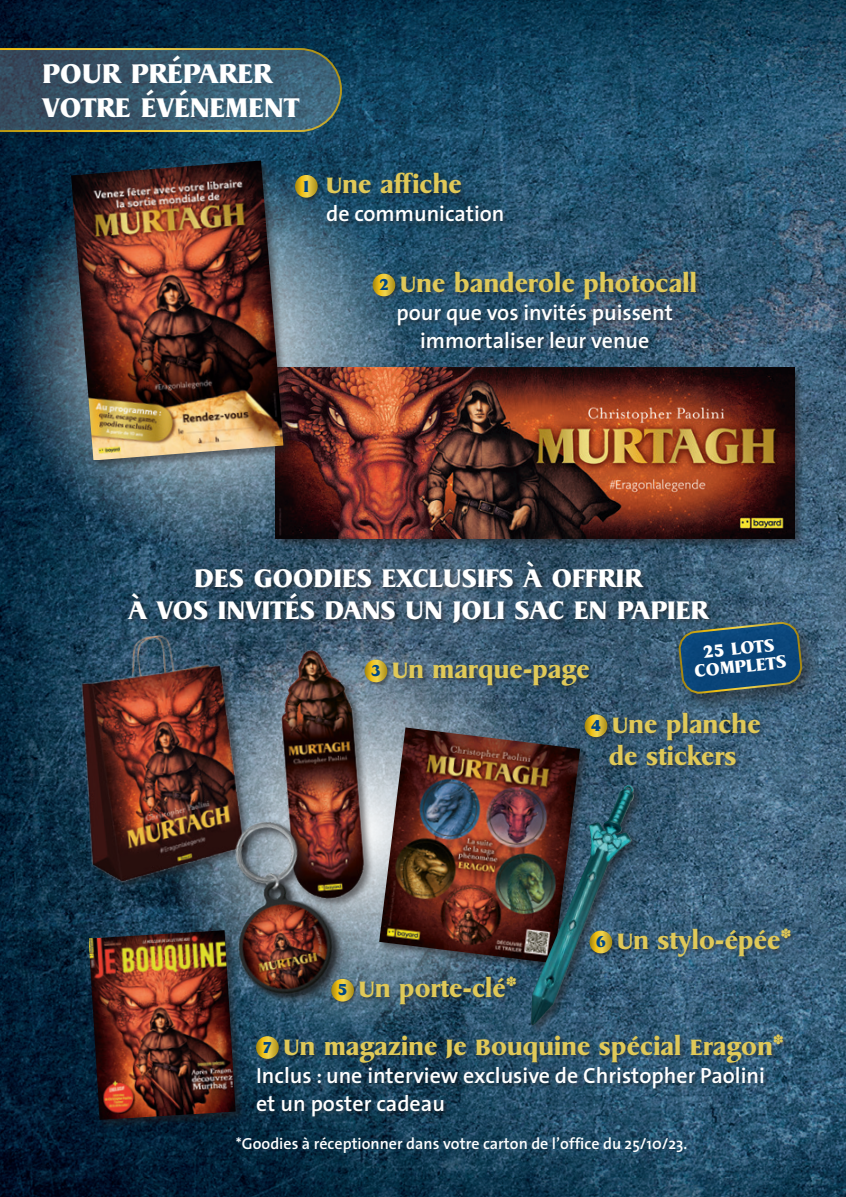
<style>
.page{position:relative;width:846px;height:1197px;background:#fff}
.page>*{position:absolute;margin:0;border:0;box-sizing:border-box;transform-origin:0 0}
.t1{font:800 34px/34px "Dragon Serial";letter-spacing:.01em;color:#fff}
.t2{font:800 32px/32px "Dragon Serial";letter-spacing:.01em;color:#fff;text-align:center}
.t3{font:800 28px/32px "Dragon Serial";letter-spacing:.01em;color:#e0c958;text-align:center}
.t4{font:600 22px/28px "The Sans";color:#fff;text-align:center}
.t5{font:800 22px/18px "Dragon Serial";color:#fff;text-align:center}
.t6{font:600 16px "The Sans";color:#fff}
.s1{font-size:20px;color:#004684}
</style>
<div class="page">
<img style="left:0;top:0;width:846px;height:1197px">
<svg style="left:137px;top:609px;width:443px;height:443px;background:#4a677c"></svg>
<svg style="left:0;top:132px;width:429px;height:443px;background:#274b62"></svg>
<div style="left:377px;top:725px;width:213px;height:248px;background:#231f20;opacity:.55"></div>
<img style="left:379px;top:727px;width:201px;height:236px">
<div style="left:86px;top:928px;width:160px;height:201px;background:#231f20;opacity:.55"></div>
<img style="left:89px;top:930px;width:147px;height:189px">
<svg style="left:0;top:47px;width:343px;height:86px;background:#3e5b68"></svg>
<img style="left:62px;top:622px;width:194px;height:266px">
<div style="left:529px;top:783px;width:115px;height:252px;background:#231f20;opacity:.55"></div>
<img style="left:531px;top:785px;width:103px;height:240px">
<div style="left:273px;top:366px;width:531px;height:183px;background:#231f20;opacity:.55"></div>
<img style="left:275px;top:368px;width:519px;height:171px">
<div style="left:280px;top:648px;width:94px;height:260px;background:#231f20;opacity:.55"></div>
<img style="left:275px;top:645px;width:95px;height:258px">
<img style="left:200px;top:802px;width:157px;height:206px">
<div style="left:69px;top:158px;width:224px;height:312px;background:#231f20;opacity:.55"></div>
<img style="left:71px;top:160px;width:212px;height:300px">
<div style="left:371px;top:271px;width:330px;height:82px;background:#231f20;opacity:.5"></div>
<svg style="left:372px;top:274px;width:23px;height:22px"></svg>
<div style="left:127px;top:560px;width:587px;height:68px;background:#231f20;opacity:.5"></div>
<div style="left:294px;top:172px;width:214px;height:55px;background:#231f20;opacity:.5"></div>
<svg style="left:295px;top:175px;width:23px;height:23px"></svg>
<div style="left:255px;top:1033px;width:533px;height:88px;background:#231f20;opacity:.5"></div>
<svg style="left:256px;top:1036px;width:23px;height:22px"></svg>
<div style="left:363px;top:658px;width:231px;height:33px;background:#231f20;opacity:.5"></div>
<svg style="left:365px;top:659px;width:22px;height:23px"></svg>
<div style="left:330px;top:976px;width:191px;height:33px;background:#231f20;opacity:.5"></div>
<svg style="left:331px;top:979px;width:23px;height:22px"></svg>
<div style="left:588px;top:927px;width:207px;height:34px;background:#231f20;opacity:.5"></div>
<svg style="left:589px;top:930px;width:23px;height:23px"></svg>
<div style="left:583px;top:712px;width:181px;height:58px;background:#231f20;opacity:.5"></div>
<svg style="left:584px;top:714px;width:23px;height:23px"></svg>
<div style="left:675px;top:619px;width:146px;height:93px;background:#231f20;opacity:.6"></div>
<svg style="left:679px;top:622px;width:123px;height:71px;background:#1f4e70"></svg>
<svg style="left:838px;top:0;width:8px;height:4px"></svg>
<svg style="left:838px;top:1192px;width:8px;height:5px"></svg>
<p class="t1" style="left:43px;top:56px;width:258px">POUR PRÉPARER<br>VOTRE ÉVÉNEMENT</p>
<p class="t3" style="left:301px;top:169px;width:162px"><span class="s1">1</span> Une affiche</p>
<p class="t4" style="left:326px;top:199px;width:180px">de communication</p>
<p class="t3" style="left:379px;top:268px;width:319px"><span class="s1">2</span> Une banderole photocall</p>
<p class="t4" style="left:396px;top:298px;width:278px">pour que vos invités puissent immortaliser leur venue</p>
<p class="t2" style="left:128px;top:562px;width:581px">DES GOODIES EXCLUSIFS À OFFRIR<br>À VOS INVITÉS DANS UN JOLI SAC EN PAPIER</p>
<p class="t3" style="left:371px;top:654px;width:220px"><span class="s1">3</span> Un marque-page</p>
<p class="t5" style="left:692px;top:644px;width:93px;rotate:-6deg">25 LOTS<br>COMPLETS</p>
<p class="t3" style="left:591px;top:709px;width:171px"><span class="s1">4</span> Une planche de stickers</p>
<p class="t3" style="left:338px;top:973px;width:180px"><span class="s1">5</span> Un porte-clé*</p>
<p class="t3" style="left:596px;top:925px;width:197px"><span class="s1">6</span> Un stylo-épée*</p>
<p class="t3" style="left:262px;top:1030px;width:522px"><span class="s1">7</span> Un magazine Je Bouquine spécial Eragon*</p>
<p class="t4" style="left:256px;top:1060px;width:510px;text-align:left">Inclus : une interview exclusive de Christopher Paolini et un poster cadeau</p>
<p class="t6" style="left:236px;top:1130px;width:453px">*Goodies à réceptionner dans votre carton de l’office du 25/10/23.</p>
</div>
